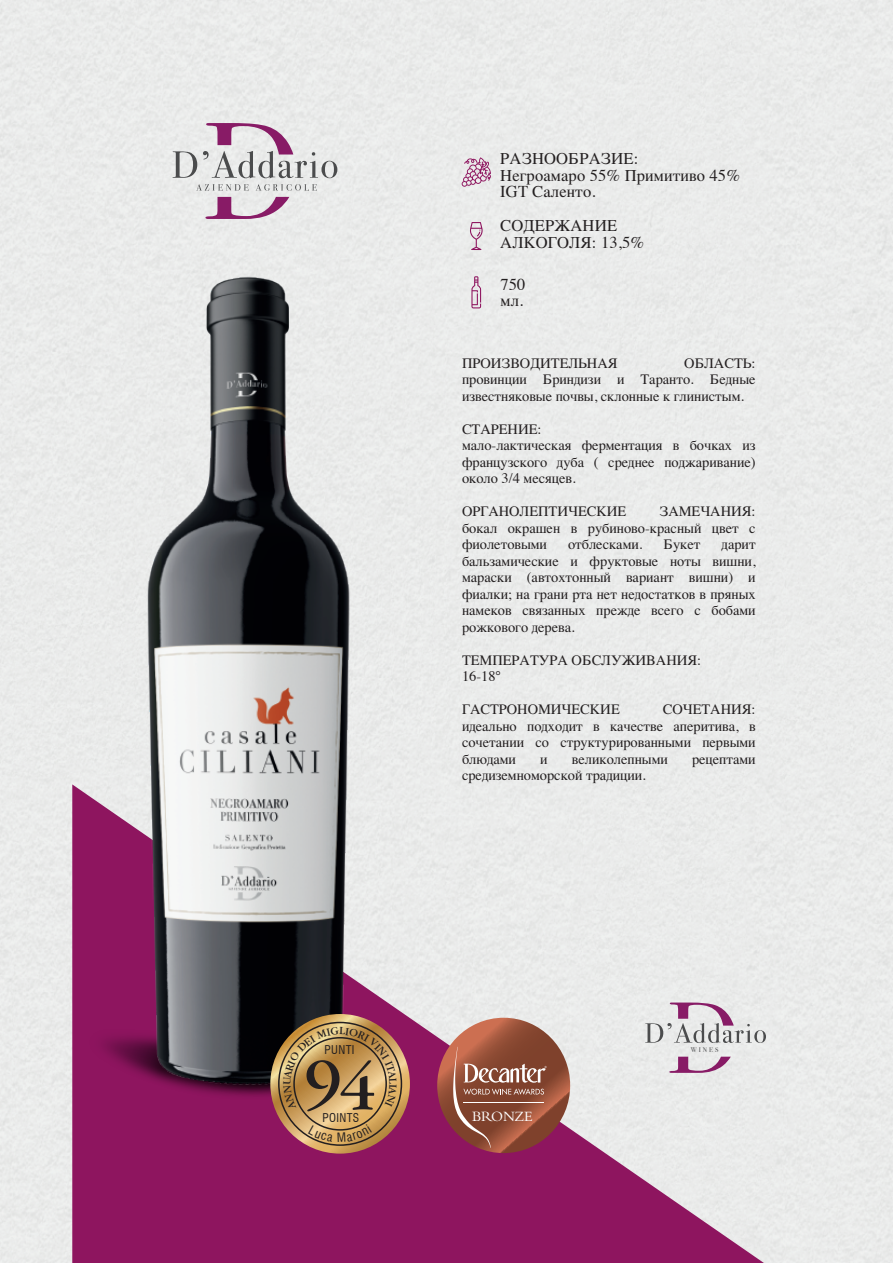
<style>
.page{position:relative;width:893px;height:1263px;background:#fff}
.page>*{position:absolute;margin:0;border:0;box-sizing:border-box;transform-origin:0 0}
.t1{font:69.6px "Garamond IT Cby BT";color:#231f20}
.t2{font:69.15px "Garamond IT Cby BT";color:#231f20}
.t3{font:16.5px/16.5px "Times";letter-spacing:.01em;color:#231f20}
.t4{font:14.85px "Bembo Std";letter-spacing:-.02em;color:#fff}
.t5{font:14.4px/16.5px "Times";color:#231f20;text-align:justify}
.t6{font:condensed 11.85px "Swiss 721 BT";letter-spacing:.035em;color:#231f20}
.t7{font:6.75px "Bodoni Svty Two ITCTT";letter-spacing:.29em;color:#4b4c4d}
</style>
<div class="page">
<svg style="left:72px;top:784px;width:698px;height:479px;fill:#e7e8e7"></svg>
<img style="left:43px;top:985px;width:347px;height:158px">
<img style="left:152px;top:1005px;width:281px;height:134px">
<svg style="left:205px;top:197px;width:84px;height:22px"></svg>
<svg style="left:172px;top:151px;width:25px;height:27px"></svg>
<svg style="left:203px;top:123px;width:134px;height:55px"></svg>
<svg style="left:196px;top:184px;width:53px;height:7px"></svg>
<svg style="left:256px;top:184px;width:61px;height:7px"></svg>
<img style="left:140px;top:269px;width:215px;height:826px">
<svg style="left:270px;top:1014px;width:140px;height:139px"></svg>
<div style="left:278px;top:1022px;width:124px;height:124px;border:2px solid #231f20;border-radius:50%"></div>
<svg style="left:471px;top:276px;width:10px;height:32px"></svg>
<svg style="left:470px;top:222px;width:13px;height:28px"></svg>
<svg style="left:462px;top:157px;width:29px;height:30px"></svg>
<svg style="left:437px;top:1018px;width:133px;height:135px"></svg>
<svg style="left:283px;top:1027px;width:114px;height:83px"></svg>
<svg style="left:308px;top:1124px;width:64px;height:18px"></svg>
<p class="t3" style="left:500px;top:149px;width:241px">РАЗНООБРАЗИЕ:<br>Негроамаро 55% Примитиво 45%<br>IGT Саленто.</p>
<p class="t3" style="left:500px;top:216px;width:145px">СОДЕРЖАНИЕ<br>АЛКОГОЛЯ: 13,5%</p>
<p class="t3" style="left:500px;top:274px;width:27px">750 мл.</p>
<p class="t5" style="left:462px;top:353px;width:295px;text-indent:222px">ОБЛАСТЬ: провинции Бриндизи и Таранто. Бедные известняковые почвы, склонные к глинистым.</p>
<p class="t5" style="left:462px;top:419px;width:295px;text-align:left">СТАРЕНИЕ:<br>мало-лактическая ферментация в бочках из французского дуба ( среднее поджаривание) около 3/4 месяцев.</p>
<p class="t5" style="left:462px;top:502px;width:166px">ОРГАНОЛЕПТИЧЕСКИЕ</p>
<p class="t5" style="left:462px;top:353px;width:157px">ПРОИЗВОДИТЕЛЬНАЯ</p>
<p class="t5" style="left:462px;top:502px;width:295px;text-indent:197px">ЗАМЕЧАНИЯ: бокал окрашен в рубиново-красный цвет с фиолетовыми</p>
<p class="t5" style="left:568px;top:535px;width:76px">отблесками.</p>
<p class="t5" style="left:663px;top:535px;width:39px">Букет</p>
<p class="t5" style="left:462px;top:535px;width:295px;text-indent:260px">дарит бальзамические и фруктовые ноты вишни, мараски (автохтонный вариант вишни) и фиалки; на грани рта нет недостатков в пряных намеков связанных прежде всего с бобами рожкового дерева.</p>
<p class="t5" style="left:462px;top:650px;width:241px">ТЕМПЕРАТУРА ОБСЛУЖИВАНИЯ:<br>16-18°</p>
<p class="t5" style="left:462px;top:700px;width:159px">ГАСТРОНОМИЧЕСКИЕ</p>
<p class="t5" style="left:462px;top:700px;width:295px;text-indent:201px">СОЧЕТАНИЯ: идеально подходит в качестве аперитива, в сочетании со структурированными первыми блюдами</p>
<p class="t5" style="left:540px;top:749px;width:9px">и</p>
<p class="t5" style="left:572px;top:749px;width:97px">великолепными</p>
<p class="t5" style="left:692px;top:749px;width:65px">рецептами</p>
<p class="t5" style="left:462px;top:766px;width:185px">средиземноморской традиции.</p>
<p class="t6" style="left:324px;top:1043px;width:32px">PUNTI</p>
<h2 class="t2" style="left:304px;top:1042px;width:39px">9</h2>
<h1 class="t1" style="left:339px;top:1046px;width:39px">4</h1>
<p class="t6" style="left:322px;top:1110px;width:38px">POINTS</p>
<p class="t4" style="left:472px;top:1107px;width:62px">BRONZE</p>
<p class="t7" style="left:691px;top:1044px;width:29px">WINES</p>
</div>
